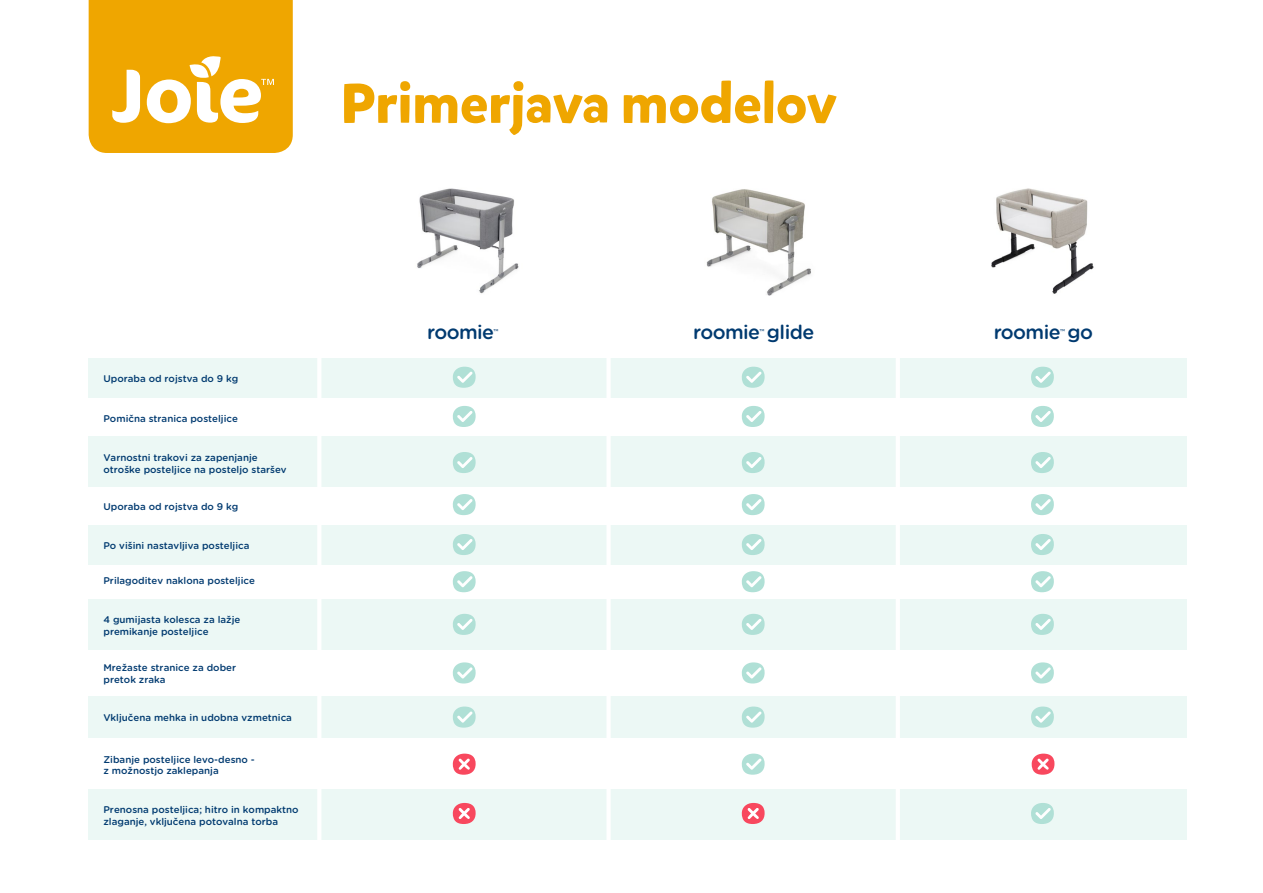
<style>
.page{position:relative;width:1263px;height:893px;background:#fff}
.page>*{position:absolute;margin:0;border:0;box-sizing:border-box;transform-origin:0 0}
.t1{font:700 55.65px "Mikado";color:#efa600}
.t2{font:500 19.65px "Gotham Rounded";letter-spacing:-.03em;color:#003a70}
.t3{font:500 9.75px/11.7px "Gotham Rounded";color:#003a70}
.t4{font:500 7.05px "Gotham Rounded";color:#003a70}
</style>
<div class="page">
<img style="left:706px;top:189px;width:105px;height:107px">
<img style="left:991px;top:188px;width:103px;height:106px">
<img style="left:417px;top:188px;width:102px;height:106px">
<svg style="left:89px;top:0;width:204px;height:153px;background:#f1b223"></svg>
<div style="left:89px;top:358px;width:1098px;height:39px;background:#ecf8f5"></div>
<div style="left:89px;top:599px;width:1098px;height:51px;background:#ecf8f5"></div>
<div style="left:89px;top:789px;width:1098px;height:51px;background:#ecf8f5"></div>
<div style="left:89px;top:696px;width:1098px;height:42px;background:#ecf8f5"></div>
<div style="left:89px;top:525px;width:1098px;height:39px;background:#ecf8f5"></div>
<div style="left:89px;top:436px;width:1098px;height:51px;background:#ecf8f5"></div>
<hr style="left:317px;top:351px;width:4px;height:499px;background:#fff">
<div style="left:606px;top:351px;width:5px;height:499px;background:#fff"></div>
<hr style="left:896px;top:351px;width:4px;height:499px;background:#fff">
<div style="left:453px;top:367px;width:23px;height:21px;background:#b0e0d6;border-radius:50%"></div>
<svg style="left:457px;top:372px;width:16px;height:11px"></svg>
<div style="left:742px;top:367px;width:23px;height:21px;background:#b0e0d6;border-radius:50%"></div>
<svg style="left:746px;top:372px;width:16px;height:11px"></svg>
<div style="left:1031px;top:367px;width:23px;height:21px;background:#b0e0d6;border-radius:50%"></div>
<svg style="left:1035px;top:372px;width:16px;height:11px"></svg>
<div style="left:453px;top:406px;width:23px;height:21px;background:#b0e0d6;border-radius:50%"></div>
<svg style="left:457px;top:411px;width:16px;height:11px"></svg>
<div style="left:742px;top:406px;width:23px;height:21px;background:#b0e0d6;border-radius:50%"></div>
<svg style="left:746px;top:411px;width:16px;height:11px"></svg>
<div style="left:1031px;top:406px;width:23px;height:21px;background:#b0e0d6;border-radius:50%"></div>
<svg style="left:1035px;top:411px;width:16px;height:11px"></svg>
<div style="left:453px;top:452px;width:23px;height:21px;background:#b0e0d6;border-radius:50%"></div>
<svg style="left:457px;top:457px;width:16px;height:11px"></svg>
<div style="left:742px;top:452px;width:23px;height:21px;background:#b0e0d6;border-radius:50%"></div>
<svg style="left:746px;top:457px;width:16px;height:11px"></svg>
<div style="left:1031px;top:452px;width:23px;height:21px;background:#b0e0d6;border-radius:50%"></div>
<svg style="left:1035px;top:457px;width:16px;height:11px"></svg>
<div style="left:453px;top:494px;width:23px;height:21px;background:#b0e0d6;border-radius:50%"></div>
<svg style="left:457px;top:499px;width:16px;height:11px"></svg>
<div style="left:742px;top:494px;width:23px;height:21px;background:#b0e0d6;border-radius:50%"></div>
<svg style="left:746px;top:499px;width:16px;height:11px"></svg>
<div style="left:1031px;top:494px;width:23px;height:21px;background:#b0e0d6;border-radius:50%"></div>
<svg style="left:1035px;top:499px;width:16px;height:11px"></svg>
<div style="left:453px;top:534px;width:23px;height:21px;background:#b0e0d6;border-radius:50%"></div>
<svg style="left:457px;top:539px;width:16px;height:11px"></svg>
<div style="left:742px;top:534px;width:23px;height:21px;background:#b0e0d6;border-radius:50%"></div>
<svg style="left:746px;top:539px;width:16px;height:11px"></svg>
<div style="left:1031px;top:534px;width:23px;height:21px;background:#b0e0d6;border-radius:50%"></div>
<svg style="left:1035px;top:539px;width:16px;height:11px"></svg>
<div style="left:453px;top:571px;width:23px;height:21px;background:#b0e0d6;border-radius:50%"></div>
<svg style="left:457px;top:576px;width:16px;height:11px"></svg>
<div style="left:742px;top:571px;width:23px;height:21px;background:#b0e0d6;border-radius:50%"></div>
<svg style="left:746px;top:576px;width:16px;height:11px"></svg>
<div style="left:1031px;top:571px;width:23px;height:21px;background:#b0e0d6;border-radius:50%"></div>
<svg style="left:1035px;top:576px;width:16px;height:11px"></svg>
<div style="left:453px;top:614px;width:23px;height:21px;background:#b0e0d6;border-radius:50%"></div>
<svg style="left:457px;top:619px;width:16px;height:11px"></svg>
<div style="left:742px;top:614px;width:23px;height:21px;background:#b0e0d6;border-radius:50%"></div>
<svg style="left:746px;top:619px;width:16px;height:11px"></svg>
<div style="left:1031px;top:614px;width:23px;height:21px;background:#b0e0d6;border-radius:50%"></div>
<svg style="left:1035px;top:619px;width:16px;height:11px"></svg>
<div style="left:453px;top:662px;width:23px;height:21px;background:#b0e0d6;border-radius:50%"></div>
<svg style="left:457px;top:667px;width:16px;height:11px"></svg>
<div style="left:742px;top:662px;width:23px;height:21px;background:#b0e0d6;border-radius:50%"></div>
<svg style="left:746px;top:667px;width:16px;height:11px"></svg>
<div style="left:1031px;top:662px;width:23px;height:21px;background:#b0e0d6;border-radius:50%"></div>
<svg style="left:1035px;top:667px;width:16px;height:11px"></svg>
<div style="left:453px;top:706px;width:23px;height:22px;background:#b0e0d6;border-radius:50%"></div>
<svg style="left:457px;top:711px;width:16px;height:12px"></svg>
<div style="left:742px;top:706px;width:23px;height:22px;background:#b0e0d6;border-radius:50%"></div>
<svg style="left:746px;top:711px;width:16px;height:12px"></svg>
<div style="left:1031px;top:706px;width:23px;height:22px;background:#b0e0d6;border-radius:50%"></div>
<svg style="left:1035px;top:711px;width:16px;height:12px"></svg>
<div style="left:742px;top:754px;width:23px;height:21px;background:#b0e0d6;border-radius:50%"></div>
<svg style="left:746px;top:758px;width:16px;height:12px"></svg>
<div style="left:1031px;top:803px;width:23px;height:21px;background:#b0e0d6;border-radius:50%"></div>
<svg style="left:1035px;top:808px;width:16px;height:11px"></svg>
<div style="left:453px;top:754px;width:23px;height:21px;background:#f8485e;border-radius:50%"></div>
<svg style="left:458px;top:758px;width:12px;height:12px"></svg>
<div style="left:1032px;top:754px;width:22px;height:21px;background:#f8485e;border-radius:50%"></div>
<svg style="left:1037px;top:758px;width:12px;height:12px"></svg>
<div style="left:453px;top:803px;width:23px;height:21px;background:#f8485e;border-radius:50%"></div>
<svg style="left:458px;top:808px;width:12px;height:11px"></svg>
<div style="left:742px;top:803px;width:23px;height:21px;background:#f8485e;border-radius:50%"></div>
<svg style="left:747px;top:808px;width:12px;height:11px"></svg>
<h1 class="t1" style="left:340px;top:68px;width:498px">Primerjava modelov</h1>
<p class="t3" style="left:103px;top:373px;width:137px">Uporaba od rojstva do 9 kg</p>
<p class="t3" style="left:103px;top:412px;width:136px">Pomična stranica posteljice</p>
<p class="t3" style="left:103px;top:451px;width:185px">Varnostni trakovi za zapenjanje otroške posteljice na posteljo staršev</p>
<p class="t3" style="left:103px;top:500px;width:137px">Uporaba od rojstva do 9 kg</p>
<p class="t3" style="left:103px;top:539px;width:147px">Po višini nastavljiva posteljica</p>
<p class="t3" style="left:103px;top:574px;width:153px">Prilagoditev naklona posteljice</p>
<p class="t3" style="left:103px;top:614px;width:138px">4 gumijasta kolesca za lažje premikanje posteljice</p>
<p class="t3" style="left:103px;top:662px;width:134px">Mrežaste stranice za dober pretok zraka</p>
<p class="t3" style="left:103px;top:711px;width:190px">Vključena mehka in udobna vzmetnica</p>
<p class="t3" style="left:103px;top:753px;width:153px">Zibanje posteljice levo-desno - z možnostjo zaklepanja</p>
<p class="t3" style="left:103px;top:804px;width:197px">Prenosna posteljica; hitro in kompaktno zlaganje, vključena potovalna torba</p>
<h2 class="t2" style="left:427px;top:318px;width:68px">roomie</h2>
<p class="t4" style="left:493px;top:326px;width:6px">™</p>
<h2 class="t2" style="left:693px;top:318px;width:122px">roomie glide</h2>
<p class="t4" style="left:759px;top:326px;width:6px">™</p>
<h2 class="t2" style="left:994px;top:318px;width:101px">roomie go</h2>
<p class="t4" style="left:1060px;top:326px;width:6px">™</p>
</div>
